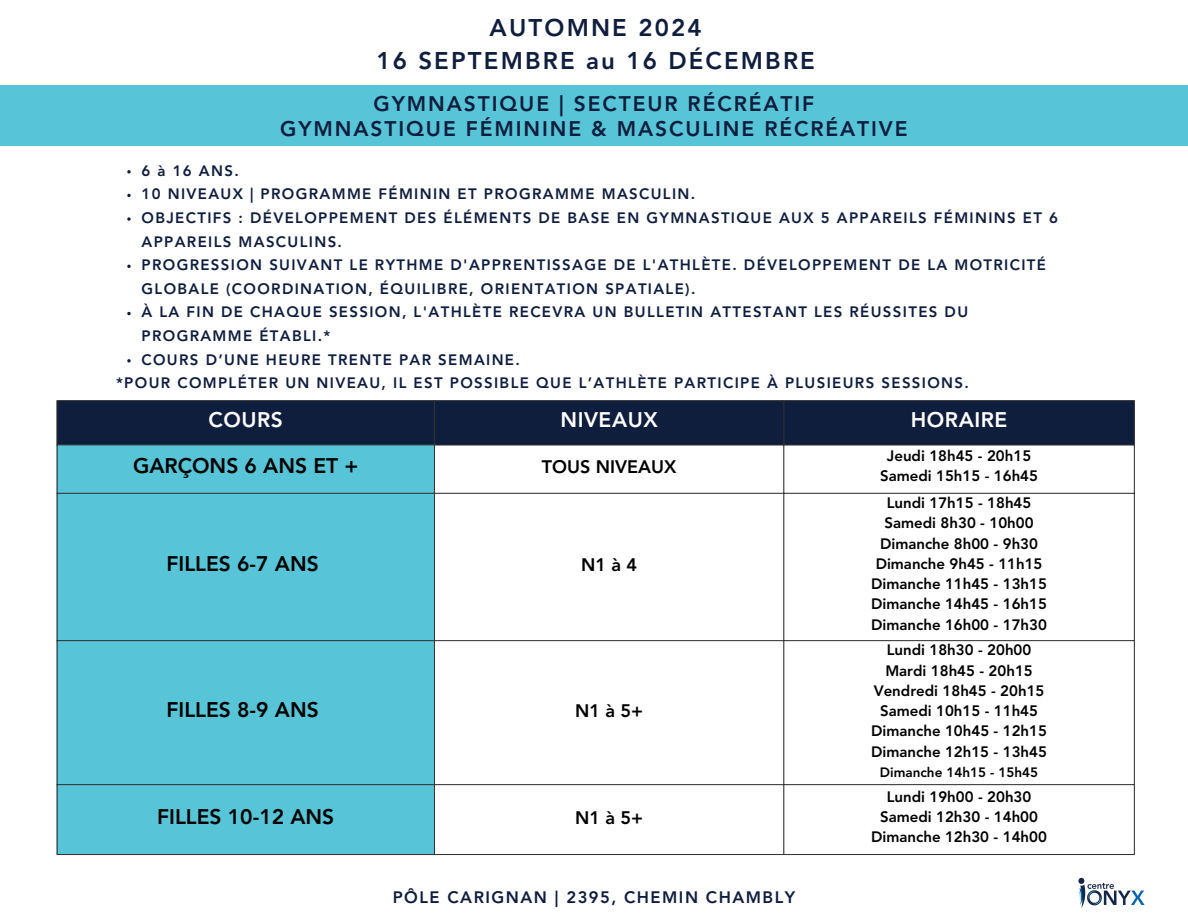
<style>
.page{position:relative;width:1188px;height:918px;background:#fff}
.page>*{position:absolute;margin:0;border:0;box-sizing:border-box;transform-origin:0 0}
.t1{font:800 24px/32.7px "Avenir LT Std";letter-spacing:.09em;color:#101e3e;text-align:center}
.t2{font:800 21px "Avenir LT Std";letter-spacing:.09em;color:#101e3e}
.t3{font:800 21px "Avenir LT Std";color:#000}
.t4{font:800 21px "Avenir LT Std";letter-spacing:.025em;color:#fff}
.t5{font:800 18px "Avenir LT Std";color:#000}
.t6{font:800 16.5px "Avenir LT Std";letter-spacing:.09em;color:#101e3e}
.t7{font:800 15px/23.7px "Avenir LT Std";letter-spacing:.09em;color:#101e3e}
.t8{font:800 15px/20.2px "Avenir LT Std";color:#000}
.t9{font:800 13.5px "Avenir LT Std";color:#000}
</style>
<div class="page">
<div style="left:58px;top:402px;width:1076px;height:43px;background:#101e3e"></div>
<div style="left:58px;top:446px;width:376px;height:408px;background:#57c5d7"></div>
<hr style="left:57px;top:401px;width:1px;height:453px;background:#333">
<hr style="left:434px;top:401px;width:1px;height:453px;background:#333">
<hr style="left:784px;top:401px;width:1px;height:453px;background:#333">
<hr style="left:1134px;top:401px;width:1px;height:453px;background:#333">
<hr style="left:57px;top:401px;width:1078px;height:1px;background:#333">
<hr style="left:57px;top:445px;width:1078px;height:1px;background:#333">
<hr style="left:57px;top:493px;width:1078px;height:1px;background:#333">
<hr style="left:57px;top:640px;width:1078px;height:1px;background:#333">
<hr style="left:57px;top:784px;width:1078px;height:1px;background:#333">
<hr style="left:57px;top:854px;width:1078px;height:1px;background:#333">
<div style="left:0;top:86px;width:1188px;height:60px;background:#57c5d7"></div>
<svg style="left:127px;top:170px;width:4px;height:3px"></svg>
<svg style="left:127px;top:194px;width:4px;height:3px"></svg>
<svg style="left:127px;top:217px;width:4px;height:4px"></svg>
<svg style="left:127px;top:265px;width:4px;height:3px"></svg>
<svg style="left:127px;top:312px;width:4px;height:3px"></svg>
<svg style="left:127px;top:359px;width:4px;height:3px"></svg>
<img style="left:1078px;top:877px;width:67px;height:31px">
<h1 class="t1" style="left:376px;top:14px;width:440px">AUTOMNE 2024<br>16 SEPTEMBRE au 16 DÉCEMBRE</h1>
<p class="t2" style="left:374px;top:95px;width:442px">GYMNASTIQUE | SECTEUR RÉCRÉATIF</p>
<p class="t2" style="left:280px;top:120px;width:629px">GYMNASTIQUE FÉMININE &amp; MASCULINE RÉCRÉATIVE</p>
<p class="t7" style="left:142px;top:160px;width:99px">6 à 16 ANS.</p>
<p class="t7" style="left:142px;top:184px;width:555px">10 NIVEAUX | PROGRAMME FÉMININ ET PROGRAMME MASCULIN.</p>
<p class="t7" style="left:142px;top:207px;width:918px">OBJECTIFS : DÉVELOPPEMENT DES ÉLÉMENTS DE BASE EN GYMNASTIQUE AUX 5 APPAREILS FÉMININS ET 6<br>APPAREILS MASCULINS.</p>
<p class="t7" style="left:142px;top:255px;width:906px">PROGRESSION SUIVANT LE RYTHME D'APPRENTISSAGE DE L'ATHLÈTE. DÉVELOPPEMENT DE LA MOTRICITÉ<br>GLOBALE (COORDINATION, ÉQUILIBRE, ORIENTATION SPATIALE).</p>
<p class="t7" style="left:142px;top:302px;width:828px">À LA FIN DE CHAQUE SESSION, L'ATHLÈTE RECEVRA UN BULLETIN ATTESTANT LES RÉUSSITES DU<br>PROGRAMME ÉTABLI.*</p>
<p class="t7" style="left:142px;top:349px;width:380px">COURS D’UNE HEURE TRENTE PAR SEMAINE.</p>
<p class="t7" style="left:116px;top:373px;width:854px">*POUR COMPLÉTER UN NIVEAU, IL EST POSSIBLE QUE L’ATHLÈTE PARTICIPE À PLUSIEURS SESSIONS.</p>
<h2 class="t4" style="left:209px;top:411px;width:76px">COURS</h2>
<h2 class="t4" style="left:561px;top:411px;width:99px">NIVEAUX</h2>
<p class="t4" style="left:911px;top:411px;width:98px">HORAIRE</p>
<p class="t3" style="left:133px;top:457px;width:227px">GARÇONS 6 ANS ET +</p>
<p class="t5" style="left:542px;top:460px;width:136px">TOUS NIVEAUX</p>
<p class="t8" style="left:887px;top:447px;width:146px">Jeudi 18h45 - 20h15</p>
<p class="t8" style="left:880px;top:467px;width:159px">Samedi 15h15 - 16h45</p>
<p class="t3" style="left:166px;top:555px;width:154px">FILLES 6-7 ANS</p>
<h3 class="t5" style="left:581px;top:558px;width:57px">N1à4</h3>
<p class="t3" style="left:166px;top:701px;width:154px">FILLES 8-9 ANS</p>
<p class="t5" style="left:575px;top:704px;width:69px">N1 à 5+</p>
<p class="t3" style="left:157px;top:808px;width:179px">FILLES 10-12 ANS</p>
<p class="t5" style="left:575px;top:811px;width:69px">N1 à 5+</p>
<p class="t6" style="left:393px;top:891px;width:404px">PÔLE CARIGNAN | 2395, CHEMIN CHAMBLY</p>
<p class="t8" style="left:887px;top:494px;width:146px">Lundi 17h15 - 18h45</p>
<p class="t8" style="left:885px;top:514px;width:151px">Samedi 8h30 - 10h00</p>
<p class="t8" style="left:880px;top:535px;width:159px">Dimanche 8h00 - 9h30</p>
<p class="t8" style="left:871px;top:555px;width:177px">Dimanche 9h45 - 11h15<br>Dimanche 11h45 - 13h15<br>Dimanche 14h45 - 16h15<br>Dimanche 16h00 - 17h30</p>
<p class="t8" style="left:874px;top:641px;width:172px;text-align:center">Lundi 18h30 - 20h00<br>Mardi 18h45 - 20h15<br>Vendredi 18h45 - 20h15</p>
<p class="t8" style="left:880px;top:702px;width:159px">Samedi 10h15 - 11h45</p>
<p class="t8" style="left:871px;top:722px;width:177px">Dimanche 10h45 - 12h15<br>Dimanche 12h15 - 13h45</p>
<p class="t9" style="left:880px;top:767px;width:160px">Dimanche 14h15 - 15h45</p>
<p class="t8" style="left:887px;top:788px;width:146px">Lundi 19h00 - 20h30</p>
<p class="t8" style="left:880px;top:808px;width:159px">Samedi 12h30 - 14h00</p>
<p class="t8" style="left:871px;top:828px;width:177px">Dimanche 12h30 - 14h00</p>
</div>
